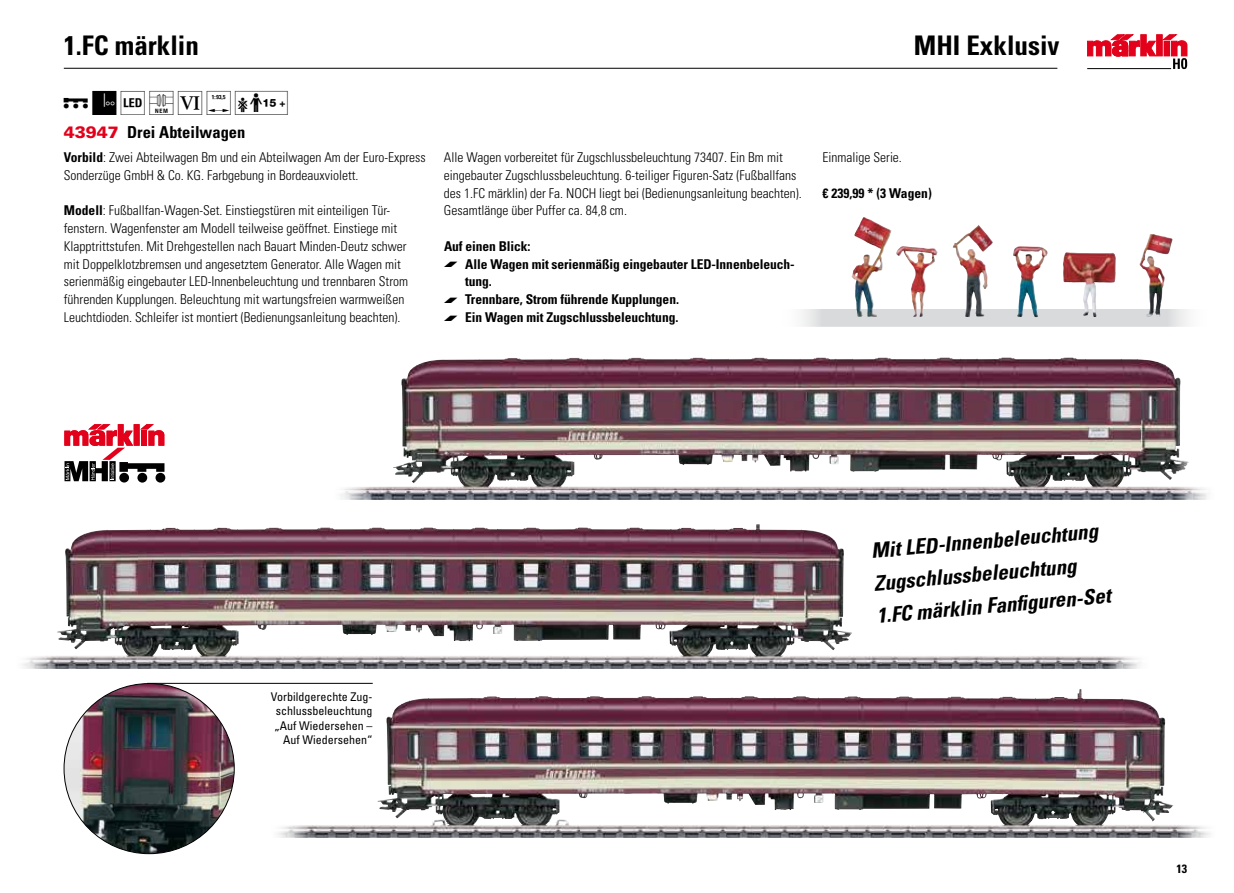
<style>
.page{position:relative;width:1234px;height:893px;background:#fff}
.page>*{position:absolute;margin:0;border:0;box-sizing:border-box;transform-origin:0 0}
.t1{font:30px "Maerklin Piktos";color:#000}
.t2{font:700 condensed 27px "Univers LT Std";color:#000}
.t3{font:italic 700 condensed 21px/32.5px "Univers LT Std";color:#000}
.t4{font:700 condensed 16.5px "Univers LT Std";color:#000}
.t5{font:900 16.5px "Univers LT Std";color:#e2001a}
.t6{font:300 condensed 13.5px/17.9px "Univers LT Std";color:#000}
.t7{font:700 condensed 13.5px/17.9px "Univers LT Std";letter-spacing:-.005em;color:#000}
.t8{font:condensed 12px/14.4px "Univers LT Std";color:#000;text-align:right}
.t9{font:700 condensed 12px "Univers LT Std";color:#000}
.s1{font-weight:700}
.s2{font-family:"Maerklin Aufzaehlung";font-weight:400;font-stretch:normal;font-size:18px}
</style>
<div class="page">
<div style="left:1156px;top:35px;width:5px;height:21px;background:#e2001a"></div>
<div style="left:1156px;top:35px;width:6px;height:21px;border:1px solid #e2001a"></div>
<hr style="left:1086px;top:68px;width:84px;height:1px;background:#000">
<svg style="left:1162px;top:35px;width:24px;height:34px"></svg>
<svg style="left:1087px;top:34px;width:68px;height:22px"></svg>
<svg style="left:64px;top:424px;width:101px;height:59px"></svg>
<svg style="left:802px;top:309px;width:386px;height:18px;background:#d5d6d8"></svg>
<img style="left:851px;top:218px;width:29px;height:99px">
<img style="left:340px;top:357px;width:867px;height:143px">
<img style="left:23px;top:524px;width:1117px;height:145px">
<img style="left:278px;top:689px;width:932px;height:149px">
<img style="left:64px;top:684px;width:170px;height:170px;border-radius:85px">
<hr style="left:147px;top:683px;width:225px;height:1px;background:#000">
<hr style="left:64px;top:68px;width:993px;height:1px;background:#000">
<p class="t2" style="left:64px;top:29px;width:136px">1.FC märklin</p>
<p class="t2" style="left:913px;top:29px;width:147px">MHI Exklusiv</p>
<p class="t1" style="left:64px;top:87px;width:230px">!L+U8}Y</p>
<p class="t6" style="left:822px;top:148px;width:81px">Einmalige Serie.</p>
<p class="t4" style="left:127px;top:122px;width:120px">Drei Abteilwagen</p>
<p class="t5" style="left:64px;top:122px;width:57px">43947</p>
<p class="t6" style="left:444px;top:148px;width:359px">Alle Wagen vorbereitet für Zugschlussbeleuchtung 73407. Ein Bm mit eingebauter Zugschlussbeleuchtung. 6-teiliger Figuren-Satz (Fußballfans des 1.FC märklin) der Fa. NOCH liegt bei (Bedienungsanleitung beachten).<br>Gesamtlänge über Puffer ca. 84,8 cm.</p>
<p class="t6" style="left:64px;top:148px;width:363px"><span class="s1">Vorbild</span>: Zwei Abteilwagen Bm und ein Abteilwagen Am der Euro-Express<br>Sonderzüge GmbH &amp; Co. KG. Farbgebung in Bordeauxviolett.</p>
<p class="t6" style="left:64px;top:202px;width:346px"><span class="s1">Modell</span>: Fußballfan-Wagen-Set. Einstiegstüren mit einteiligen Tür&shy;fenstern. Wagenfenster am Modell teilweise geöffnet. Einstiege mit Klapptrittstufen. Mit Drehgestellen nach Bauart Minden-Deutz schwer mit Doppelklotzbremsen und angesetztem Generator. Alle Wagen mit serienmäßig eingebauter LED-Innenbeleuchtung und trennbaren Strom führenden Kupplungen. Beleuchtung mit wartungsfreien warmweißen Leuchtdioden. Schleifer ist montiert (Bedienungsanleitung beachten).</p>
<p class="t7" style="left:822px;top:184px;width:111px">€ 239,99 * (3 Wagen)</p>
<p class="t7" style="left:444px;top:237px;width:88px">Auf einen Blick:</p>
<p class="t7" style="left:465px;top:255px;width:331px;text-indent:-21px"><span class="s2">•</span> Alle Wagen mit serienmäßig eingebauter LED-Innenbeleuch&shy;tung.</p>
<p class="t7" style="left:444px;top:290px;width:236px"><span class="s2">•</span> Trennbare, Strom führende Kupplungen.</p>
<p class="t7" style="left:444px;top:308px;width:236px"><span class="s2">•</span> Ein Wagen mit Zugschlussbeleuchtung.</p>
<p class="t8" style="left:271px;top:689px;width:103px">Vorbildgerechte Zug&shy;schlussbeleuchtung „Auf Wiedersehen –<br>Auf Wiedersehen“</p>
<p class="t3" style="left:869px;top:535px;width:236px;rotate:-5deg">Mit LED-Innenbeleuchtung<br>Zugschlussbeleuchtung<br>1.FC märklin Fanfi guren-Set</p>
<p class="t9" style="left:1176px;top:862px;width:12px">13</p>
</div>
